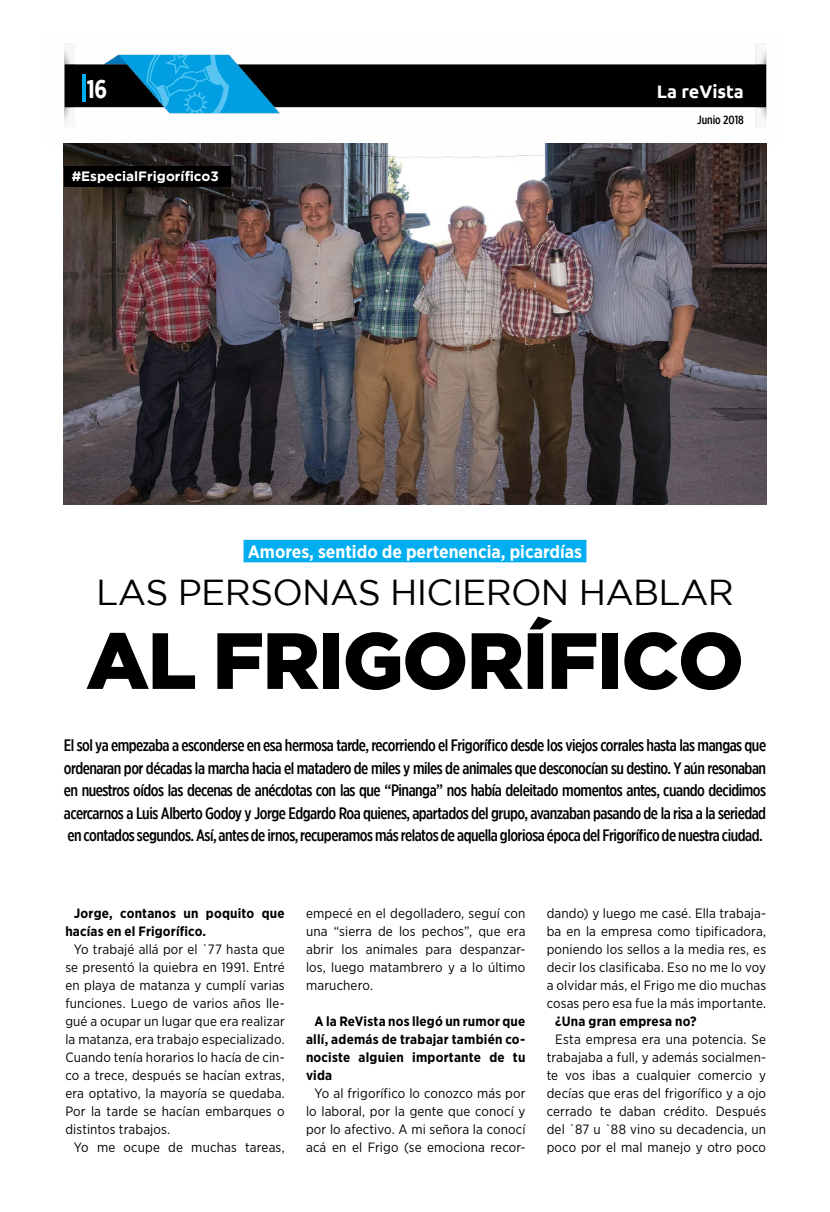
<style>
.page{position:relative;width:830px;height:1212px;background:#fff}
.page>*{position:absolute;margin:0;border:0;box-sizing:border-box;transform-origin:0 0}
.t1{font:900 79.5px "Gotham";letter-spacing:-.02em;color:#000}
.t2{font:36px "Gotham";letter-spacing:-.02em;color:#000}
.t3{font:700 25.5px "Gotham X Narrow";color:#fff}
.t4{font:700 18px "Gotham Narrow";color:#fff}
.t5{font:700 18px "Ubuntu";color:#fff}
.t6{font:500 16.5px/22.5px "Gotham X Narrow";letter-spacing:-.03em;color:#000;text-align:justify}
.t7{font:13.5px/18px "Gotham Narrow";letter-spacing:.01em;color:#000;text-align:justify}
.t8{font:700 13.5px/18px "Gotham Narrow";letter-spacing:.015em;color:#000}
.t9{font:700 13.5px "Gotham";color:#fff}
.t10{font:500 12px "Gotham X Narrow";color:#000}
</style>
<div class="page">
<img style="left:63px;top:43px;width:704px;height:103px">
<hr style="left:82px;top:74px;width:4px;height:27px;background:#00aeef">
<div style="left:243px;top:540px;width:343px;height:22px;background:#00aeef"></div>
<img style="left:64px;top:144px;width:701px;height:360px">
<div style="left:64px;top:167px;width:166px;height:20px;background:#000"></div>
<h3 class="t3" style="left:87px;top:73px;width:22px">16</h3>
<h3 class="t5" style="left:656px;top:80px;width:89px">La reVista</h3>
<p class="t10" style="left:696px;top:113px;width:48px">Junio 2018</p>
<p class="t9" style="left:72px;top:168px;width:148px">#EspecialFrigorífico3</p>
<h3 class="t4" style="left:248px;top:540px;width:335px">Amores, sentido de pertenencia, picardías</h3>
<h2 class="t2" style="left:96px;top:569px;width:639px">LAS PERSONAS HICIERON HABLAR</h2>
<h1 class="t1" style="left:86px;top:606px;width:659px">AL FRIGORÍFICO</h1>
<p class="t6" style="left:64px;top:734px;width:703px">El sol ya empezaba a esconderse en esa hermosa tarde, recorriendo el Frigorífico desde los viejos corrales hasta las mangas que ordenaran por décadas la marcha hacia el matadero de miles y miles de animales que desconocían su destino. Y aún resonaban en nuestros oídos las decenas de anécdotas con las que “Pinanga” nos había deleitado momentos antes, cuando decidimos acercarnos a Luis Alberto Godoy y Jorge Edgardo Roa quienes, apartados del grupo, avanzaban pasando de la risa a la seriedad en contados segundos. Así, antes de irnos, recuperamos más relatos de aquella gloriosa época del Frigorífico de nuestra ciudad.</p>
<p class="t8" style="left:65px;top:904px;width:221px;text-indent:9px">Jorge, contanos un poquito que hacías en el Frigorífico.</p>
<p class="t7" style="left:65px;top:940px;width:221px;text-indent:9px">Yo trabajé allá por el `77 hasta que se presentó la quiebra en 1991. Entré en playa de matanza y cumplí varias funciones. Luego de varios años lle&shy;gué a ocupar un lugar que era realizar la matanza, era trabajo especializado.<br>Cuando tenía horarios lo hacía de cin&shy;co a trece, después se hacían extras, era optativo, la mayoría se quedaba.<br>Por la tarde se hacían embarques o distintos trabajos.</p>
<p class="t7" style="left:74px;top:1138px;width:212px">Yo me ocupe de muchas tareas,</p>
<p class="t7" style="left:306px;top:904px;width:221px">empecé en el degolladero, seguí con una “sierra de los pechos”, que era abrir los animales para despanzar&shy;los, luego matambrero y a lo último maruchero.</p>
<p class="t8" style="left:306px;top:1012px;width:221px;text-align:justify;text-indent:9px">A la ReVista nos llegó un rumor que allí, además de trabajar también co&shy;nociste alguien importante de tu vida</p>
<p class="t7" style="left:306px;top:1084px;width:221px;text-indent:9px">Yo al frigorífico lo conozco más por lo laboral, por la gente que conocí y por lo afectivo. A mi señora la conocí acá en el Frigo (se emociona recor-</p>
<p class="t7" style="left:546px;top:904px;width:221px">dando) y luego me casé. Ella trabaja&shy;ba en la empresa como tipificadora, poniendo los sellos a la media res, es decir los clasificaba. Eso no me lo voy a olvidar más, el Frigo me dio muchas cosas pero esa fue la más importante.</p>
<p class="t8" style="left:555px;top:1012px;width:143px">¿Una gran empresa no?</p>
<p class="t7" style="left:546px;top:1030px;width:221px;text-indent:9px">Esta empresa era una potencia. Se trabajaba a full, y además socialmen&shy;te vos ibas a cualquier comercio y decías que eras del frigorífico y a ojo cerrado te daban crédito. Después del `87 u `88 vino su decadencia, un poco por el mal manejo y otro poco</p>
</div>
